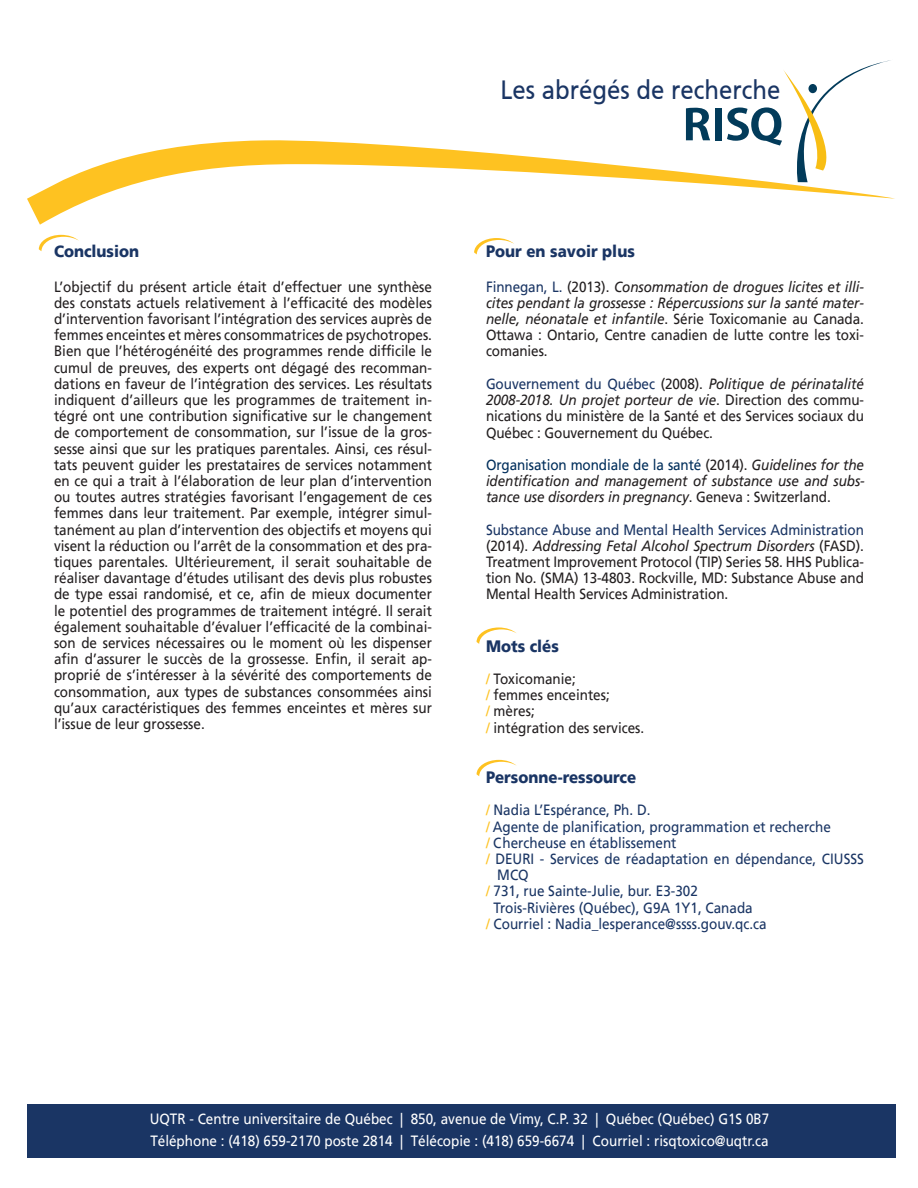
<style>
.page{position:relative;width:918px;height:1188px;background:#fff}
.page>*{position:absolute;margin:0;border:0;box-sizing:border-box;transform-origin:0 0}
.t1{font:26.4px "Frutiger CE";color:#1a3564;scale:.91 1}
.t2{font:900 16.5px "Frutiger LT";color:#1a3564;scale:.91 1}
.t3{font:14.85px/16.2px "Frutiger LT";color:#231f20;text-align:justify;scale:.91 1}
.t4{font:italic 14.85px/16.2px "Frutiger LT";letter-spacing:-.005em;color:#231f20;text-align:justify;scale:.91 1}
.t5{font:14.85px "Frutiger LT";color:#1a3564;scale:.91 1}
.t6{font:14.85px/21.6px "Frutiger LT";color:#fff;scale:.91 1}
.s1{font-style:normal;color:#1a3564}
.s2{font-style:normal}
.s3{color:#1a3564}
.s4{font-style:italic}
.s5{font-style:normal;color:#002e5b}
.s6{color:#fec221}
</style>
<div class="page">
<svg style="left:686px;top:108px;width:24px;height:30px"></svg>
<div style="left:715px;top:108px;width:7px;height:32px;background:#023b5a"></div>
<svg style="left:727px;top:60px;width:164px;height:78px"></svg>
<div style="left:27px;top:1104px;width:868px;height:54px;background:#1a3564"></div>
<svg style="left:27px;top:138px;width:868px;height:87px"></svg>
<svg style="left:474px;top:238px;width:40px;height:16px"></svg>
<svg style="left:477px;top:627px;width:39px;height:17px"></svg>
<svg style="left:477px;top:760px;width:40px;height:16px"></svg>
<svg style="left:39px;top:235px;width:40px;height:16px"></svg>
<h1 class="t1" style="left:500px;top:75px;width:309px">Les abrégés de recherche</h1>
<p class="t2" style="left:54px;top:242px;width:95px">Conclusion</p>
<p class="t3" style="left:54px;top:279px;width:417px">L’objectif du présent article était d’effectuer une synthèse des constats actuels relativement à l’efficacité des modèles d’intervention favorisant l’intégration des services auprès de femmes enceintes et mères consommatrices de psychotropes.<br>Bien que l’hétérogénéité des programmes rende difficile le cumul de preuves, des experts ont dégagé des recomman&shy;dations en faveur de l’intégration des services. Les résultats indiquent d’ailleurs que les programmes de traitement in&shy;tégré ont une contribution significative sur le changement de comportement de consommation, sur l’issue de la gros&shy;sesse ainsi que sur les pratiques parentales. Ainsi, ces résul&shy;tats peuvent guider les prestataires de services notamment en ce qui a trait à l’élaboration de leur plan d’intervention ou toutes autres stratégies favorisant l’engagement de ces femmes dans leur traitement. Par exemple, intégrer simul&shy;tanément au plan d’intervention des objectifs et moyens qui visent la réduction ou l’arrêt de la consommation et des pra&shy;tiques parentales. Ultérieurement, il serait souhaitable de réaliser davantage d’études utilisant des devis plus robustes de type essai randomisé, et ce, afin de mieux documenter le potentiel des programmes de traitement intégré. Il serait également souhaitable d’évaluer l’efficacité de la combinai&shy;son de services nécessaires ou le moment où les dispenser afin d’assurer le succès de la grossesse. Enfin, il serait ap&shy;proprié de s’intéresser à la sévérité des comportements de consommation, aux types de substances consommées ainsi qu’aux caractéristiques des femmes enceintes et mères sur l’issue de leur grossesse.</p>
<p class="t2" style="left:486px;top:242px;width:165px">Pour en savoir plus</p>
<p class="t4" style="left:486px;top:279px;width:417px"><span class="s1">Finnegan, L.</span> <span class="s2">(2013).</span> Consommation de drogues licites et illi&shy;cites pendant la grossesse : Répercussions sur la santé mater&shy;nelle, néonatale et infantile<span class="s2">. Série Toxicomanie au Canada.<br>Ottawa : Ontario, Centre canadien de lutte contre les toxi&shy;comanies.</span></p>
<p class="t3" style="left:486px;top:376px;width:417px"><span class="s3">Gouvernement du Québec</span> (2008). <span class="s4">Politique de périnatalité 2008-2018. Un projet porteur de vie</span>. Direction des commu&shy;nications du ministère de la Santé et des Services sociaux du Québec : Gouvernement du Québec.</p>
<p class="t4" style="left:486px;top:457px;width:418px"><span class="s5">Organisation mondiale de la santé</span> <span class="s2">(2014).</span> Guidelines for the identification and management of substance use and subs&shy;tance use disorders in pregnancy<span class="s2">. Geneva : Switzerland.</span></p>
<p class="t3" style="left:486px;top:522px;width:417px"><span class="s3">Substance Abuse and Mental Health Services Administration </span>(2014). <span class="s4">Addressing Fetal Alcohol Spectrum Disorders</span> (FASD).<br>Treatment Improvement Protocol (TIP) Series 58. HHS Publica&shy;tion No. (SMA) 13-4803. Rockville, MD: Substance Abuse and Mental Health Services Administration.</p>
<p class="t2" style="left:486px;top:636px;width:82px">Mots clés</p>
<p class="t3" style="left:486px;top:671px;width:175px;text-align:left"><span class="s6">/</span> Toxicomanie;<br><span class="s6">/</span> femmes enceintes;<br><span class="s6">/</span> mères;<br><span class="s6">/</span> intégration des services.</p>
<p class="t2" style="left:486px;top:767px;width:167px">Personne-ressource</p>
<p class="t5" style="left:486px;top:802px;width:182px"><span class="s6">/</span> Nadia L’Espérance, Ph. D.</p>
<p class="t5" style="left:486px;top:818px;width:381px"><span class="s6">/</span> Agente de planification, programmation et recherche</p>
<p class="t5" style="left:486px;top:834px;width:211px"><span class="s6">/</span> C hercheuse en établissement</p>
<p class="t5" style="left:486px;top:850px;width:417px"><span class="s6">/</span> DEURI - Services de réadaptation en dépendance, CIUSSS</p>
<p class="t5" style="left:497px;top:866px;width:36px">MCQ</p>
<p class="t5" style="left:486px;top:883px;width:234px"><span class="s6">/</span> 731, rue Sainte-Julie, bur. E3-302</p>
<p class="t5" style="left:494px;top:899px;width:286px">Trois-Rivières (Québec), G9A 1Y1, Canada</p>
<p class="t5" style="left:486px;top:915px;width:310px"><span class="s6">/</span> Courriel : Nadia_lesperance@ssss.gouv.qc.ca</p>
<p class="t6" style="left:150px;top:1109px;width:683px">UQTR - Centre universitaire de Québec | 850, avenue de Vimy, C.P. 32 | Québec (Québec) G1S 0B7<br>Téléphone : (418) 659-2170 poste 2814 | Télécopie : (418) 659-6674 | Courriel : risqtoxico@uqtr.ca</p>
</div>
